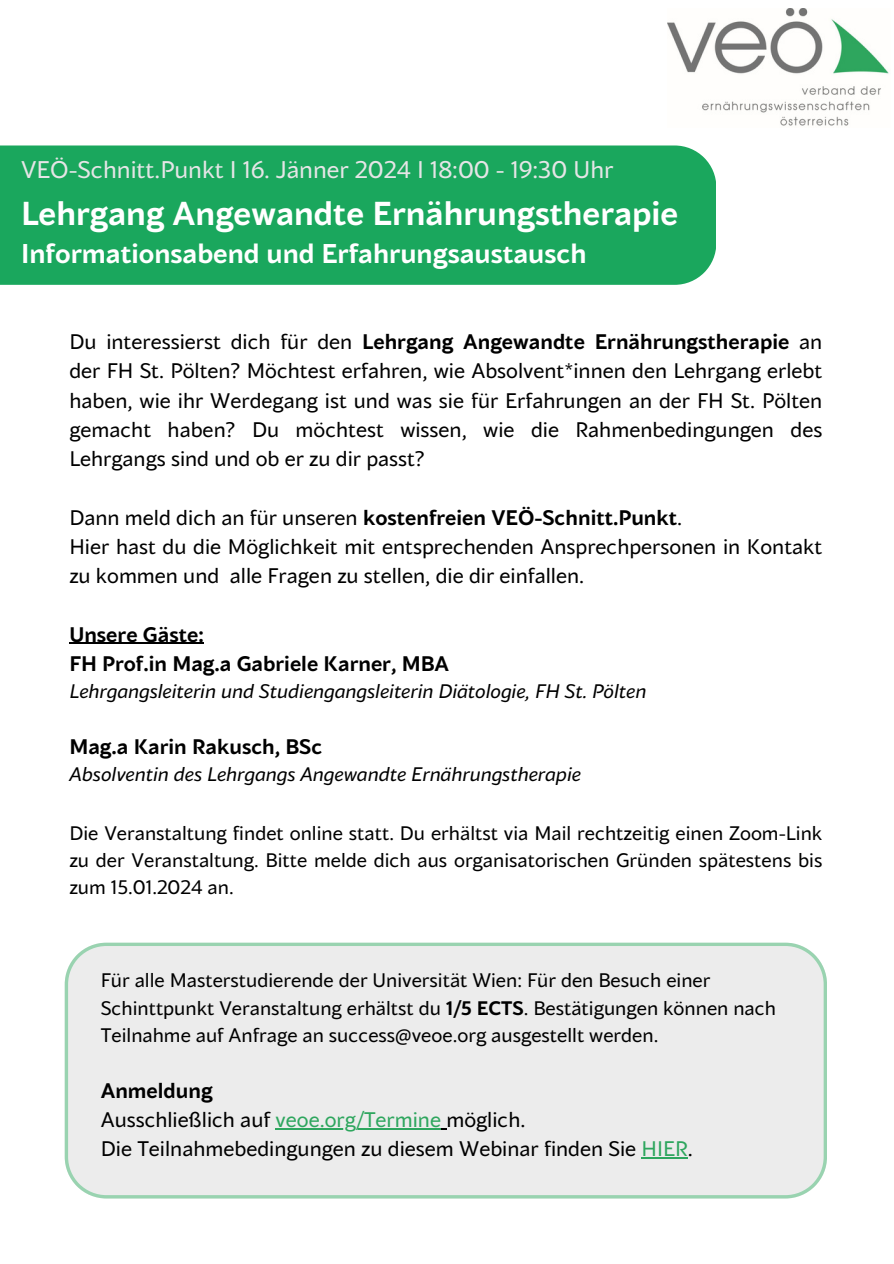
<style>
.page{position:relative;width:894px;height:1264px;background:#fff}
.page>*{position:absolute;margin:0;border:0;box-sizing:border-box;transform-origin:0 0}
.t1{font:700 33px "Blacker Sans Pro";color:#fff}
.t2{font:700 27px "Blacker Sans Pro";color:#fff}
.t3{font:24px "Blacker Sans Pro";color:#e5e5e6}
.t4{font:21px/29.2px "Blacker Sans Pro";color:#000;text-align:justify}
.t5{font:700 21px "Blacker Sans Pro";color:#000}
.t6{font:19.5px/27px "Blacker Sans Pro";color:#000;text-align:justify}
.t7{font:italic 19.5px "Blacker Sans Pro";color:#000}
.s1{font-weight:700}
.s2{font-weight:400}
.s3{color:#2ea65e}
</style>
<div class="page">
<hr style="left:69px;top:643px;width:135px;height:1px;background:#000">
<div style="left:0;top:145px;width:716px;height:140px;background:#1aa75d"></div>
<img style="left:667px;top:8px;width:222px;height:118px">
<div style="left:65px;top:942px;width:761px;height:256px;background:#ececec"></div>
<hr style="left:275px;top:1128px;width:166px;height:1px;background:#2ea65e">
<svg style="left:641px;top:1157px;width:46px;height:1px"></svg>
<p class="t3" style="left:21px;top:155px;width:593px">VEÖ-Schnitt.Punkt I 16. Jänner 2024 I 18:00 - 19:30 Uhr</p>
<p class="t1" style="left:21px;top:192px;width:658px">Lehrgang Angewandte Ernährungstherapie</p>
<p class="t2" style="left:21px;top:237px;width:567px">Informationsabend und Erfahrungsaustausch</p>
<p class="t4" style="left:69px;top:326px;width:754px">Du interessierst dich für den <span class="s1">Lehrgang Angewandte Ernährungstherapie</span> an der FH St. Pölten? Möchtest erfahren, wie Absolvent*innen den Lehrgang erlebt haben, wie ihr Werdegang ist und was sie für Erfahrungen an der FH St. Pölten gemacht haben? Du möchtest wissen, wie die Rahmenbedingungen des Lehrgangs sind und ob er zu dir passt?</p>
<p class="t5" style="left:69px;top:504px;width:614px"><span class="s2">Dann meld dich an für unseren</span> kostenfreien VEÖ-Schnitt.Punkt<span class="s2">.</span></p>
<p class="t4" style="left:69px;top:531px;width:754px">Hier hast du die Möglichkeit mit entsprechenden Ansprechpersonen in Kontakt zu kommen und alle Fragen zu stellen, die dir einfallen.</p>
<p class="t5" style="left:69px;top:621px;width:136px">Unsere Gäste:</p>
<p class="t5" style="left:69px;top:650px;width:381px">FH Prof.in Mag.a Gabriele Karner, MBA</p>
<p class="t7" style="left:69px;top:679px;width:578px">Lehrgangsleiterin und Studiengangsleiterin Diätologie, FH St. Pölten</p>
<p class="t5" style="left:69px;top:733px;width:254px">Mag.a Karin Rakusch, BSc</p>
<p class="t7" style="left:69px;top:762px;width:513px">Absolventin des Lehrgangs Angewandte Ernährungstherapie</p>
<p class="t6" style="left:69px;top:818px;width:754px">Die Veranstaltung findet online statt. Du erhältst via Mail rechtzeitig einen Zoom-Link zu der Veranstaltung. Bitte melde dich aus organisatorischen Gründen spätestens bis zum 15.01.2024 an.</p>
<p class="t6" style="left:101px;top:966px;width:676px;text-align:left">Für alle Masterstudierende der Universität Wien: Für den Besuch einer<br>Schinttpunkt Veranstaltung erhältst du <span class="s1">1/5 ECTS</span>. Bestätigungen können nach<br>Teilnahme auf Anfrage an success@veoe.org ausgestellt werden.</p>
<p class="t5" style="left:101px;top:1077px;width:113px">Anmeldung</p>
<p class="t4" style="left:101px;top:1104px;width:426px">Ausschließlich auf <span class="s3">veoe.org/Termine</span> möglich.</p>
<p class="t4" style="left:101px;top:1133px;width:593px">Die Teilnahmebedingungen zu diesem Webinar finden Sie <span class="s3">HIER</span>.</p>
</div>
